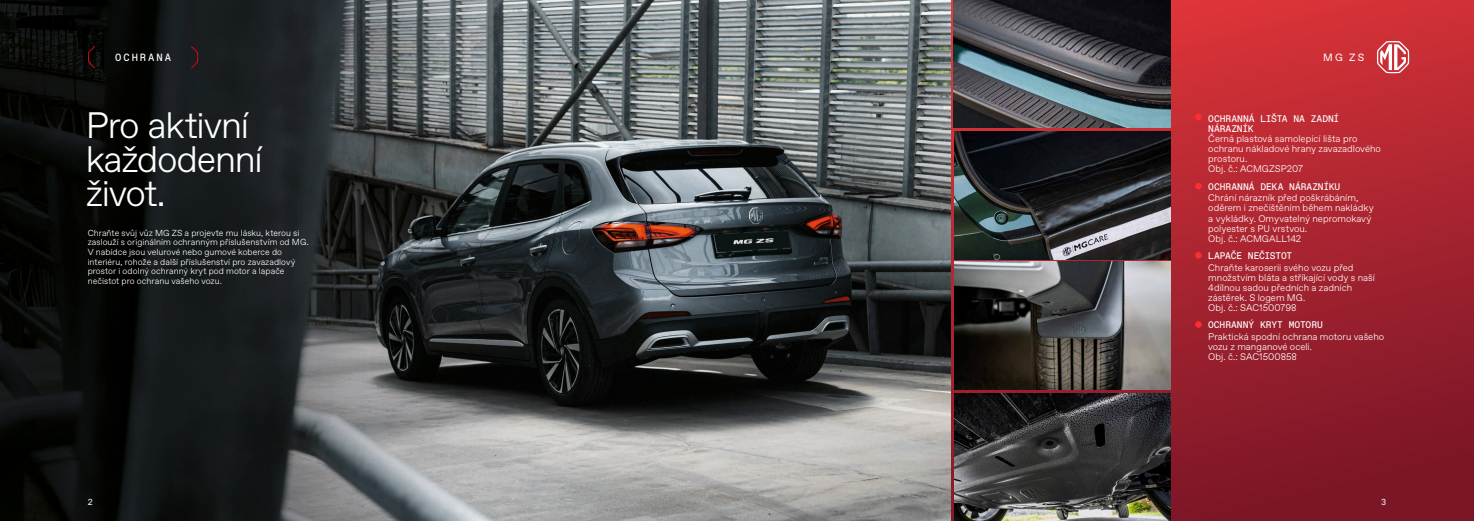
<style>
.page{position:relative;width:1474px;height:521px;background:#fff}
.page>*{position:absolute;margin:0;border:0;box-sizing:border-box;transform-origin:0 0}
.t1{font:300 36.75px/34.1px "ABC Favorit Unlicensed Trial";letter-spacing:-.035em;color:#fff}
.t2{font:10.5px "ABC Favorit Mono";letter-spacing:.185em;color:#fff}
.t3{font:10.5px "ABC Favorit Unlicensed Trial";color:#fff}
.t4{font:300 9.62px/10.1px "ABC Favorit Unlicensed Trial";color:#fff}
.t5{font:9.62px/10.1px "ABC Favorit Mono";letter-spacing:-.005em;color:#fff}
.t6{font:9.62px "ABC Favorit Mono";letter-spacing:-.025em;color:#fff}
.t7{font:300 8.75px/9.6px "ABC Favorit Unlicensed Trial";letter-spacing:.005em;color:#fff}
.t8{font:8.75px "ABC Favorit Unlicensed Trial";color:#fff}
</style>
<div class="page">
<div style="left:737px;top:0;width:736px;height:521px;background:linear-gradient(to bottom,#d73238,#761426)"></div>
<svg style="left:1376px;top:41px;width:33px;height:32px"></svg>
<img style="left:0;top:0;width:950px;height:521px">
<img style="left:953px;top:0;width:217px;height:128px">
<img style="left:954px;top:131px;width:216px;height:128px">
<img style="left:954px;top:393px;width:216px;height:128px">
<img style="left:954px;top:262px;width:216px;height:127px">
<svg style="left:1195px;top:114px;width:6px;height:6px"></svg>
<svg style="left:1195px;top:183px;width:6px;height:6px"></svg>
<svg style="left:1195px;top:252px;width:6px;height:6px"></svg>
<svg style="left:1195px;top:321px;width:6px;height:7px"></svg>
<svg style="left:88px;top:46px;width:7px;height:22px"></svg>
<svg style="left:191px;top:46px;width:7px;height:22px"></svg>
<p class="t2" style="left:115px;top:50px;width:57px">OCHRANA</p>
<p class="t3" style="left:1323px;top:50px;width:42px">MG ZS</p>
<h1 class="t1" style="left:86px;top:107px;width:178px">Pro aktivní každodenní život.</h1>
<p class="t7" style="left:88px;top:228px;width:222px">Chraňte svůj vůz MG ZS a projevte mu lásku, kterou si zaslouží s originálním ochranným příslušenstvím od MG.<br>V nabídce jsou velurové nebo gumové koberce do interiéru, rohože a další příslušenství pro zavazadlový prostor i odolný ochranný kryt pod motor a lapače nečistot pro ochranu vašeho vozu.</p>
<p class="t5" style="left:1208px;top:114px;width:133px">OCHRANNÁ LIŠTA NA ZADNÍ<br>NÁRAZNÍK</p>
<p class="t4" style="left:1208px;top:134px;width:174px">Černá plastová samolepící lišta pro ochranu nákladové hrany zavazadlového prostoru.<br>Obj. č.: ACMGZSP207</p>
<p class="t5" style="left:1208px;top:181px;width:133px">OCHRANNÁ DEKA NÁRAZNÍKU</p>
<p class="t4" style="left:1208px;top:193px;width:167px">Chrání nárazník před poškrábáním, oděrem i znečištěním během nakládky a vykládky. Omyvatelný nepromokavý polyester s PU vrstvou.<br>Obj. č.: ACMGALL142</p>
<p class="t6" style="left:1208px;top:249px;width:86px">LAPAČE NEČISTOT</p>
<p class="t4" style="left:1208px;top:262px;width:168px">Chraňte karoserii svého vozu před množstvím bláta a stříkající vody s naší<br>4dílnou sadou předních a zadních zástěrek. S logem MG.<br>Obj. č.: SAC1500798</p>
<p class="t5" style="left:1208px;top:320px;width:116px">OCHRANNÝ KRYT MOTORU</p>
<p class="t4" style="left:1208px;top:331px;width:177px">Praktická spodní ochrana motoru vašeho vozu z manganové oceli.<br>Obj. č.: SAC1500858</p>
<p class="t8" style="left:88px;top:496px;width:6px">2</p>
<p class="t8" style="left:1381px;top:496px;width:7px">3</p>
</div>
